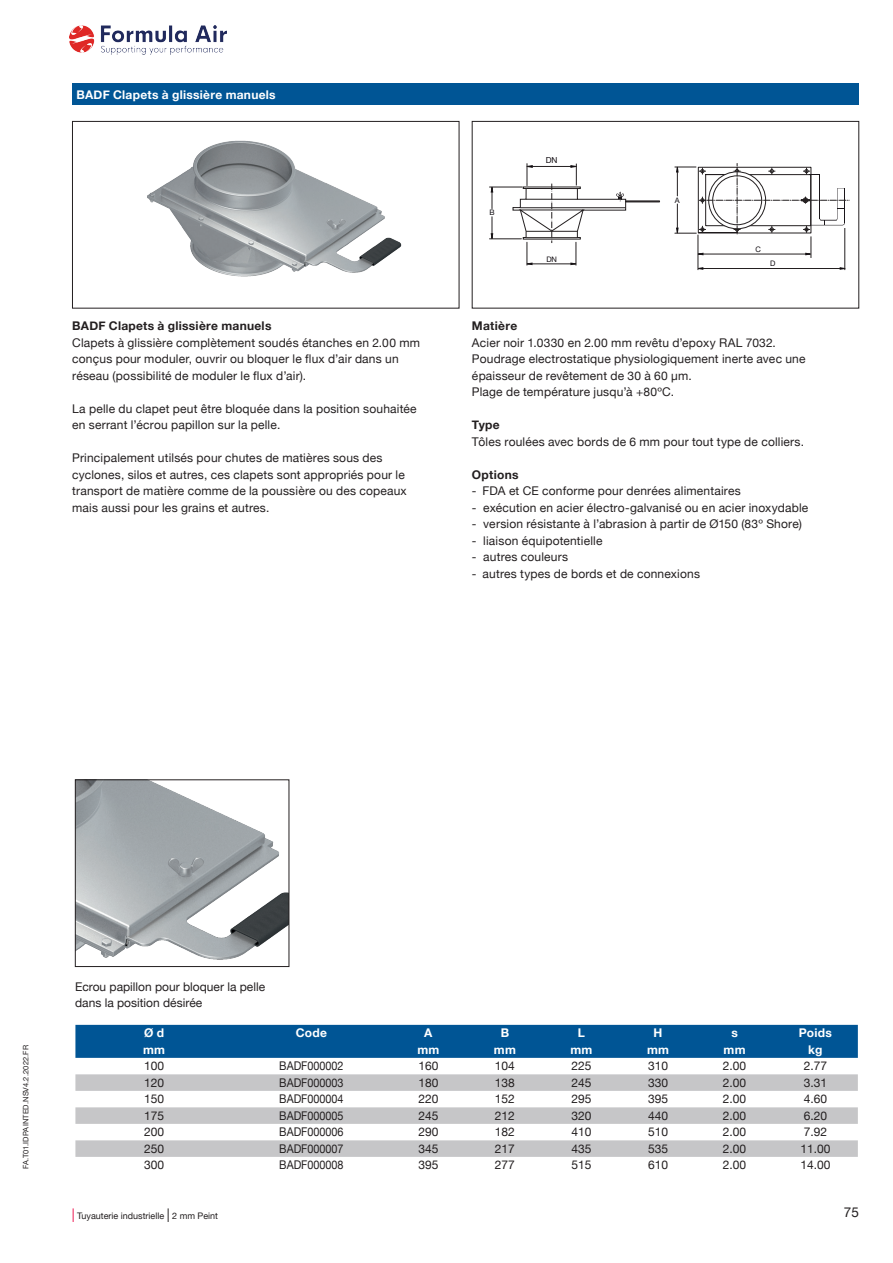
<style>
.page{position:relative;width:893px;height:1263px;background:#fff}
.page>*{position:absolute;margin:0;border:0;box-sizing:border-box;transform-origin:0 0}
.t1{font:13.5px "Helvetica Neue";color:#231f20}
.Body_alinea{font:12px/16.5px "Helvetica Neue";letter-spacing:.015em;color:#231f20}
.Body_alinea_tabel{font:12px "Helvetica Neue";color:#231f20}
.Body_alinea_tabel-2{font:12px "Helvetica Neue";color:#231f20;scale:.9 1}
.Subheader2-H2{font:700 12px "Helvetica Neue";letter-spacing:.025em;color:#231f20}
.Header3-_H3_tabel_bo{font:700 12px "Helvetica Neue";letter-spacing:.02em;color:#fff}
.Header1-H1{font:700 12px "Helvetica Neue";letter-spacing:.025em;color:#fff}
.t2{font:9px "Helvetica Neue";color:#231f20}
.t3{font:8.25px "Helvetica Neue";color:#0f0a0f}
.t4{font:7.5px "Helvetica Neue";letter-spacing:.015em;color:#231f20}
.t5{font:7.5px "Helvetica Neue";color:#0f0a0f}
.t6{font:7.5px "Helvetica Neue";color:#0e0b10}
.s1{font-size:13.5px;color:#ed154e}
.s2{font-size:13.5px}
</style>
<div class="page">
<img style="left:69px;top:26px;width:157px;height:28px">
<hr style="left:489px;top:187px;width:33px;height:1px;background:#231f20">
<hr style="left:489px;top:239px;width:32px;height:1px;background:#231f20">
<svg style="left:491px;top:217px;width:2px;height:22px"></svg>
<svg style="left:491px;top:188px;width:2px;height:21px"></svg>
<div style="left:625px;top:201px;width:35px;height:1px;border:1px solid #231f20"></div>
<svg style="left:512px;top:164px;width:114px;height:101px"></svg>
<hr style="left:698px;top:235px;width:1px;height:35px;background:#231f20">
<hr style="left:844px;top:228px;width:1px;height:42px;background:#231f20">
<hr style="left:703px;top:268px;width:142px;height:1px;background:#231f20">
<svg style="left:675px;top:163px;width:174px;height:95px"></svg>
<div style="left:472px;top:121px;width:387px;height:187px;border:1px solid #231f20"></div>
<img style="left:147px;top:140px;width:255px;height:137px">
<div style="left:72px;top:121px;width:387px;height:187px;border:1px solid #231f20"></div>
<div style="left:72px;top:84px;width:787px;height:21px;background:#005595"></div>
<div style="left:75px;top:1025px;width:783px;height:33px;background:#005595"></div>
<svg style="left:75px;top:1074px;width:783px;height:83px;fill:#c6c6c8"></svg>
<img style="left:77px;top:782px;width:210px;height:178px">
<div style="left:75px;top:780px;width:214px;height:187px;border:1px solid #231f20"></div>
<p class="Header1-H1" style="left:77px;top:87px;width:201px">BADF Clapets à glissière manuels</p>
<p class="Subheader2-H2" style="left:72px;top:319px;width:201px">BADF Clapets à glissière manuels</p>
<p class="Body_alinea" style="left:72px;top:334px;width:349px">Clapets à glissière complètement soudés étanches en 2.00 mm conçus pour moduler, ouvrir ou bloquer le flux d’air dans un réseau (possibilité de moduler le flux d’air).</p>
<p class="Body_alinea" style="left:72px;top:400px;width:346px">La pelle du clapet peut être bloquée dans la position souhaitée en serrant l’écrou papillon sur la pelle.</p>
<p class="Body_alinea" style="left:72px;top:450px;width:336px">Principalement utilsés pour chutes de matières sous des cyclones, silos et autres, ces clapets sont appropriés pour le transport de matière comme de la poussière ou des copeaux mais aussi pour les grains et autres.</p>
<p class="t6" style="left:489px;top:208px;width:7px">B</p>
<p class="t3" style="left:546px;top:155px;width:13px">DN</p>
<p class="t5" style="left:546px;top:255px;width:12px">DN</p>
<p class="t6" style="left:675px;top:195px;width:6px">A</p>
<p class="t5" style="left:755px;top:245px;width:7px">C</p>
<p class="t5" style="left:770px;top:259px;width:7px">D</p>
<p class="Subheader2-H2" style="left:472px;top:319px;width:47px">Matière</p>
<p class="Body_alinea" style="left:472px;top:334px;width:305px">Acier noir 1.0330 en 2.00 mm revêtu d’epoxy RAL 7032.</p>
<p class="Body_alinea" style="left:472px;top:351px;width:335px">Poudrage electrostatique physiologiquement inerte avec une épaisseur de revêtement de 30 à 60 µm.</p>
<p class="Body_alinea" style="left:472px;top:384px;width:204px">Plage de température jusqu’à +80ºC.</p>
<p class="Subheader2-H2" style="left:472px;top:418px;width:29px">Type</p>
<p class="Body_alinea" style="left:472px;top:433px;width:334px">Tôles roulées avec bords de 6 mm pour tout type de colliers.</p>
<p class="Subheader2-H2" style="left:472px;top:467px;width:48px">Options</p>
<p class="Body_alinea" style="left:472px;top:483px;width:270px">- FDA et CE conforme pour denrées alimentaires</p>
<p class="Body_alinea" style="left:472px;top:499px;width:338px">- exécution en acier électro-galvanisé ou en acier inoxydable</p>
<p class="Body_alinea" style="left:472px;top:516px;width:331px">- version résistante à l’abrasion à partir de Ø150 (83º Shore)</p>
<p class="Body_alinea" style="left:472px;top:532px;width:132px">- liaison équipotentielle</p>
<p class="Body_alinea" style="left:472px;top:549px;width:98px">- autres couleurs</p>
<p class="Body_alinea" style="left:472px;top:565px;width:230px">- autres types de bords et de connexions</p>
<p class="t4" style="left:21px;top:1169px;width:126px;rotate:-90deg">FA.T01.IDPAINTED.NSV4.2.2022.FR</p>
<p class="Body_alinea" style="left:75px;top:978px;width:192px">Ecrou papillon pour bloquer la pelle dans la position désirée</p>
<p class="Header3-_H3_tabel_bo" style="left:144px;top:1026px;width:22px">Ø d</p>
<p class="Header3-_H3_tabel_bo" style="left:296px;top:1026px;width:33px">Code</p>
<p class="Header3-_H3_tabel_bo" style="left:424px;top:1026px;width:10px">A</p>
<p class="Header3-_H3_tabel_bo" style="left:501px;top:1026px;width:10px">B</p>
<p class="Header3-_H3_tabel_bo" style="left:578px;top:1026px;width:9px">L</p>
<p class="Header3-_H3_tabel_bo" style="left:654px;top:1026px;width:10px">H</p>
<p class="Header3-_H3_tabel_bo" style="left:731px;top:1026px;width:8px">s</p>
<p class="Header3-_H3_tabel_bo" style="left:799px;top:1026px;width:35px">Poids</p>
<p class="Header3-_H3_tabel_bo" style="left:143px;top:1042px;width:23px">mm</p>
<p class="Header3-_H3_tabel_bo" style="left:417px;top:1042px;width:23px">mm</p>
<p class="Header3-_H3_tabel_bo" style="left:494px;top:1042px;width:23px">mm</p>
<p class="Header3-_H3_tabel_bo" style="left:570px;top:1042px;width:23px">mm</p>
<p class="Header3-_H3_tabel_bo" style="left:647px;top:1042px;width:23px">mm</p>
<p class="Header3-_H3_tabel_bo" style="left:723px;top:1042px;width:23px">mm</p>
<p class="Header3-_H3_tabel_bo" style="left:808px;top:1042px;width:16px">kg</p>
<p class="Body_alinea_tabel" style="left:144px;top:1059px;width:22px">100</p>
<p class="Body_alinea_tabel-2" style="left:279px;top:1059px;width:73px">BADF000002</p>
<p class="Body_alinea_tabel" style="left:418px;top:1059px;width:22px">160</p>
<p class="Body_alinea_tabel" style="left:495px;top:1059px;width:22px">104</p>
<p class="Body_alinea_tabel" style="left:571px;top:1059px;width:22px">225</p>
<p class="Body_alinea_tabel" style="left:648px;top:1059px;width:22px">310</p>
<p class="Body_alinea_tabel" style="left:723px;top:1059px;width:25px">2.00</p>
<p class="Body_alinea_tabel" style="left:804px;top:1059px;width:25px">2.77</p>
<p class="Body_alinea_tabel" style="left:144px;top:1075px;width:22px">120</p>
<p class="Body_alinea_tabel-2" style="left:279px;top:1075px;width:73px">BADF000003</p>
<p class="Body_alinea_tabel" style="left:418px;top:1075px;width:22px">180</p>
<p class="Body_alinea_tabel" style="left:495px;top:1075px;width:22px">138</p>
<p class="Body_alinea_tabel" style="left:571px;top:1075px;width:22px">245</p>
<p class="Body_alinea_tabel" style="left:648px;top:1075px;width:22px">330</p>
<p class="Body_alinea_tabel" style="left:723px;top:1075px;width:25px">2.00</p>
<p class="Body_alinea_tabel" style="left:804px;top:1075px;width:25px">3.31</p>
<p class="Body_alinea_tabel" style="left:144px;top:1092px;width:22px">150</p>
<p class="Body_alinea_tabel-2" style="left:279px;top:1092px;width:73px">BADF000004</p>
<p class="Body_alinea_tabel" style="left:418px;top:1092px;width:22px">220</p>
<p class="Body_alinea_tabel" style="left:495px;top:1092px;width:22px">152</p>
<p class="Body_alinea_tabel" style="left:571px;top:1092px;width:22px">295</p>
<p class="Body_alinea_tabel" style="left:648px;top:1092px;width:22px">395</p>
<p class="Body_alinea_tabel" style="left:723px;top:1092px;width:25px">2.00</p>
<p class="Body_alinea_tabel" style="left:804px;top:1092px;width:25px">4.60</p>
<p class="Body_alinea_tabel" style="left:144px;top:1108px;width:22px">175</p>
<p class="Body_alinea_tabel-2" style="left:279px;top:1108px;width:73px">BADF000005</p>
<p class="Body_alinea_tabel" style="left:418px;top:1108px;width:22px">245</p>
<p class="Body_alinea_tabel" style="left:495px;top:1108px;width:22px">212</p>
<p class="Body_alinea_tabel" style="left:571px;top:1108px;width:22px">320</p>
<p class="Body_alinea_tabel" style="left:648px;top:1108px;width:22px">440</p>
<p class="Body_alinea_tabel" style="left:723px;top:1108px;width:25px">2.00</p>
<p class="Body_alinea_tabel" style="left:804px;top:1108px;width:25px">6.20</p>
<p class="Body_alinea_tabel" style="left:144px;top:1125px;width:22px">200</p>
<p class="Body_alinea_tabel-2" style="left:279px;top:1125px;width:73px">BADF000006</p>
<p class="Body_alinea_tabel" style="left:418px;top:1125px;width:22px">290</p>
<p class="Body_alinea_tabel" style="left:495px;top:1125px;width:22px">182</p>
<p class="Body_alinea_tabel" style="left:571px;top:1125px;width:22px">410</p>
<p class="Body_alinea_tabel" style="left:648px;top:1125px;width:22px">510</p>
<p class="Body_alinea_tabel" style="left:723px;top:1125px;width:25px">2.00</p>
<p class="Body_alinea_tabel" style="left:804px;top:1125px;width:25px">7.92</p>
<p class="Body_alinea_tabel" style="left:144px;top:1141px;width:22px">250</p>
<p class="Body_alinea_tabel-2" style="left:279px;top:1141px;width:73px">BADF000007</p>
<p class="Body_alinea_tabel" style="left:418px;top:1141px;width:22px">345</p>
<p class="Body_alinea_tabel" style="left:495px;top:1141px;width:22px">217</p>
<p class="Body_alinea_tabel" style="left:571px;top:1141px;width:22px">435</p>
<p class="Body_alinea_tabel" style="left:648px;top:1141px;width:22px">535</p>
<p class="Body_alinea_tabel" style="left:723px;top:1141px;width:25px">2.00</p>
<p class="Body_alinea_tabel" style="left:800px;top:1141px;width:32px">11.00</p>
<p class="Body_alinea_tabel" style="left:144px;top:1158px;width:22px">300</p>
<p class="Body_alinea_tabel-2" style="left:279px;top:1158px;width:73px">BADF000008</p>
<p class="Body_alinea_tabel" style="left:418px;top:1158px;width:22px">395</p>
<p class="Body_alinea_tabel" style="left:495px;top:1158px;width:22px">277</p>
<p class="Body_alinea_tabel" style="left:571px;top:1158px;width:22px">515</p>
<p class="Body_alinea_tabel" style="left:648px;top:1158px;width:22px">610</p>
<p class="Body_alinea_tabel" style="left:723px;top:1158px;width:25px">2.00</p>
<p class="Body_alinea_tabel" style="left:800px;top:1158px;width:32px">14.00</p>
<p class="t2" style="left:72px;top:1211px;width:148px"><span class="s1">|</span> Tuyauterie industrielle <span class="s2">|</span> 2 mm Peint</p>
<p class="t1" style="left:844px;top:1204px;width:17px">75</p>
</div>
